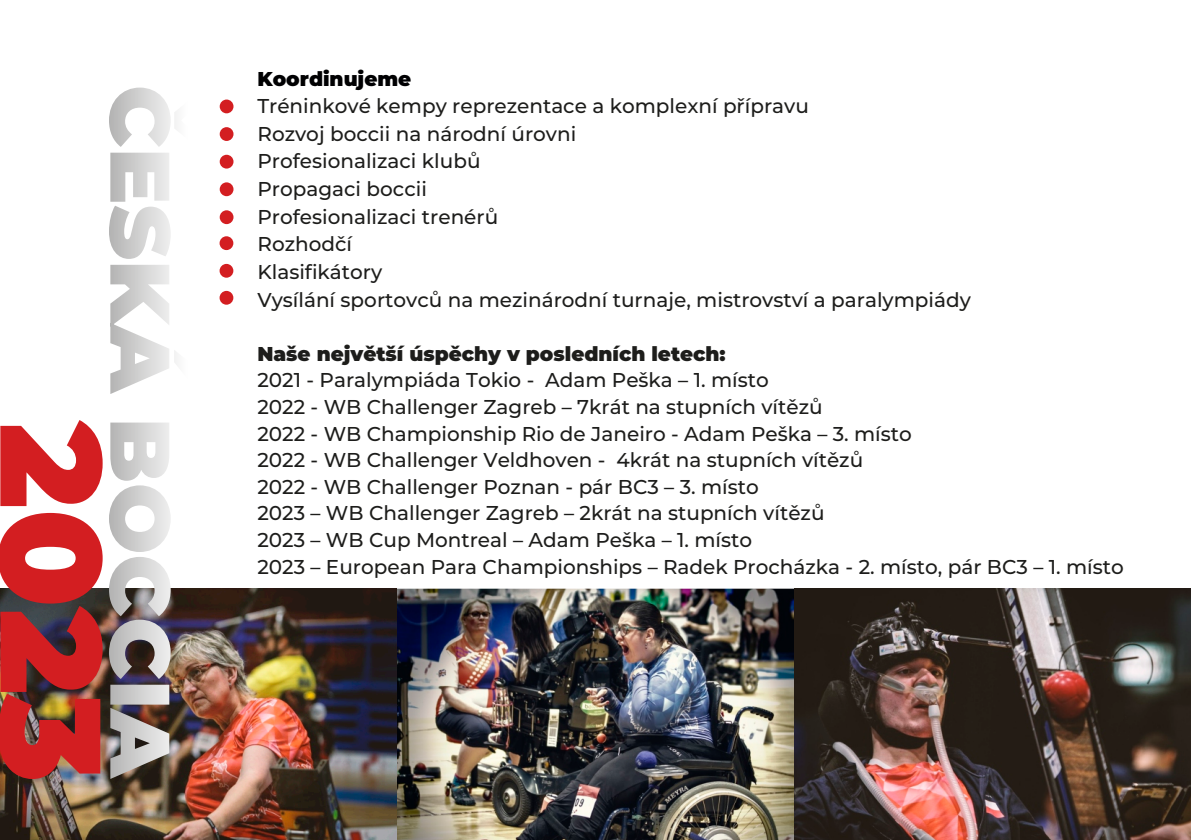
<style>
.page{position:relative;width:1191px;height:840px;background:#fff}
.page>*{position:absolute;margin:0;border:0;box-sizing:border-box;transform-origin:0 0}
.t1{font:900 142.8px "Montserrat";color:#d31e21}
.t2{font:500 20px/27.6px "Montserrat";color:#1d1d1b}
.t3{font:900 20px "Montserrat";color:#1d1d1b}
.t4{font:900 20px "Montserrat";color:#000002}
</style>
<div class="page">
<img style="left:0;top:588px;width:1191px;height:251px">
<div style="left:220px;top:99px;width:13px;height:14px;background:#d31e21;border-radius:50%"></div>
<div style="left:220px;top:127px;width:13px;height:14px;background:#d31e21;border-radius:50%"></div>
<div style="left:220px;top:155px;width:13px;height:13px;background:#d31e21;border-radius:50%"></div>
<div style="left:220px;top:182px;width:13px;height:14px;background:#d31e21;border-radius:50%"></div>
<div style="left:220px;top:210px;width:13px;height:14px;background:#d31e21;border-radius:50%"></div>
<div style="left:219px;top:236px;width:14px;height:14px;background:#d31e21;border-radius:50%"></div>
<div style="left:219px;top:264px;width:14px;height:13px;background:#d31e21;border-radius:50%"></div>
<div style="left:219px;top:291px;width:14px;height:13px;background:#d31e21;border-radius:50%"></div>
<svg style="left:108px;top:87px;width:82px;height:692px"></svg>
<h1 class="t1" style="left:139px;top:421px;width:362px;rotate:90deg">2023</h1>
<p class="t4" style="left:257px;top:66px;width:155px">Koordinujeme</p>
<p class="t2" style="left:257px;top:92px;width:715px">Tréninkové kempy reprezentace a komplexní přípravu<br>Rozvoj boccii na národní úrovni<br>Profesionalizaci klubů<br>Propagaci boccii<br>Profesionalizaci trenérů<br>Rozhodčí<br>Klasifikátory<br>Vysílání sportovců na mezinárodní turnaje, mistrovství a paralympiády</p>
<p class="t3" style="left:257px;top:341px;width:470px">Naše největší úspěchy v posledních letech:</p>
<p class="t2" style="left:257px;top:366px;width:868px;line-height:26.6px">2021 - Paralympiáda Tokio - Adam Peška – 1. místo<br>2022 - WB Challenger Zagreb – 7krát na stupních vítězů<br>2022 - WB Championship Rio de Janeiro - Adam Peška – 3. místo<br>2022 - WB Challenger Veldhoven - 4krát na stupních vítězů<br>2022 - WB Challenger Poznan - pár BC3 – 3. místo<br>2023 – WB Challenger Zagreb – 2krát na stupních vítězů<br>2023 – WB Cup Montreal – Adam Peška – 1. místo<br>2023 – European Para Championships – Radek Procházka - 2. místo, pár BC3 – 1. místo</p>
</div>
